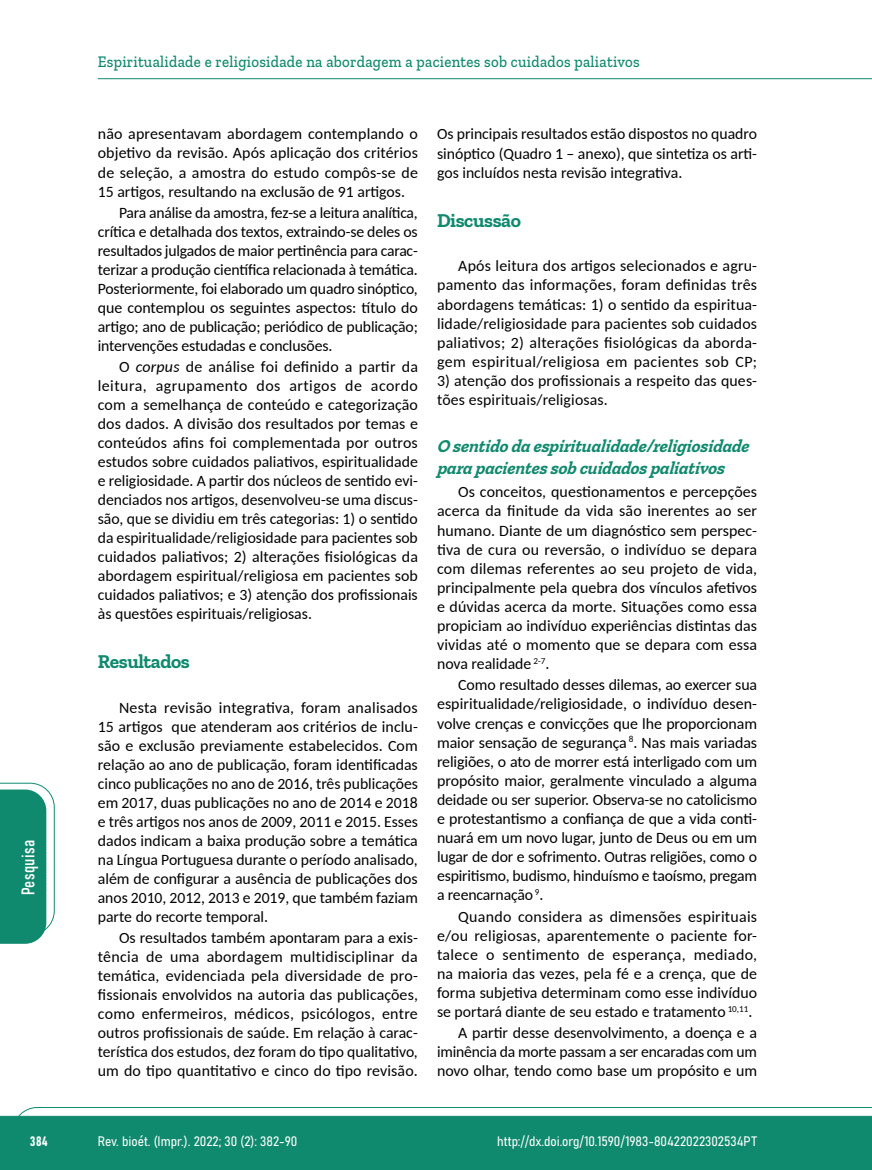
<style>
.page{position:relative;width:872px;height:1170px;background:#fff}
.page>*{position:absolute;margin:0;border:0;box-sizing:border-box;transform-origin:0 0}
.t1{font:700 19.5px "Zilla Slab";letter-spacing:-.02em;color:#108a6e}
.t2{font:italic 700 18px/21.8px "Zilla Slab";color:#108a6e}
.t3{font:18px "Bahnschrift";letter-spacing:.02em;color:#fff}
.t4{font:500 16.5px "Zilla Slab";letter-spacing:.02em;color:#108a6e;scale:.9 1}
.t5{font:15.75px/19px "Carlito";color:#000;text-align:justify}
.t6{font:13.5px "Bahnschrift";color:#fff}
.s1{font-style:italic}
</style>
<div class="page">
<svg style="left:12px;top:1107px;width:860px;height:62px;background:#2e9880"></svg>
<hr style="left:98px;top:78px;width:774px;height:1px;background:#108a6e">
<svg style="left:0;top:782px;width:55px;height:161px"></svg>
<p class="t3" style="left:15px;top:895px;width:57px;rotate:-90deg">Pesquisa</p>
<p class="t4" style="left:98px;top:53px;width:603px">Espiritualidade e religiosidade na abordagem a pacientes sob cuidados paliativos</p>
<p class="t5" style="left:98px;top:124px;width:322px">não apresentavam abordagem contemplando o objetivo da revisão. Após aplicação dos critérios de seleção, a amostra do estudo compôs-se de 15 artigos, resultando na exclusão de 91 artigos.</p>
<p class="t5" style="left:98px;top:202px;width:321px;text-indent:21px">Para análise da amostra, fez-se a leitura analítica, crítica e detalhada dos textos, extraindo-se deles os resultados julgados de maior pertinência para carac&shy;terizar a produção científica relacionada à temática.<br>Posteriormente, foi elaborado um quadro sinóptico, que contemplou os seguintes aspectos: título do artigo; ano de publicação; periódico de publicação; intervenções estudadas e conclusões.</p>
<p class="t5" style="left:98px;top:356px;width:322px;text-indent:21px">O <span class="s1">corpus</span> de análise foi definido a partir da leitura, agrupamento dos artigos de acordo com a semelhança de conteúdo e categorização dos dados. A divisão dos resultados por temas e conteúdos afins foi complementada por outros estudos sobre cuidados paliativos, espiritualidade e religiosidade. A partir dos núcleos de sentido evi&shy;denciados nos artigos, desenvolveu-se uma discus&shy;são, que se dividiu em três categorias: 1) o sentido da espiritualidade/religiosidade para pacientes sob cuidados paliativos; 2) alterações fisiológicas da abordagem espiritual/religiosa em pacientes sob cuidados paliativos; e 3) atenção dos profissionais às questões espirituais/religiosas.</p>
<p class="t1" style="left:98px;top:650px;width:94px">Resultados</p>
<p class="t5" style="left:98px;top:697px;width:322px;text-indent:21px">Nesta revisão integrativa, foram analisados 15 artigos que atenderam aos critérios de inclu&shy;são e exclusão previamente estabelecidos. Com relação ao ano de publicação, foram identificadas cinco publicações no ano de 2016, três publicações em 2017, duas publicações no ano de 2014 e 2018 e três artigos nos anos de 2009, 2011 e 2015. Esses dados indicam a baixa produção sobre a temática na Língua Portuguesa durante o período analisado, além de configurar a ausência de publicações dos anos 2010, 2012, 2013 e 2019, que também faziam parte do recorte temporal.</p>
<p class="t5" style="left:98px;top:927px;width:322px;text-indent:21px">Os resultados também apontaram para a exis&shy;tência de uma abordagem multidisciplinar da temática, evidenciada pela diversidade de pro&shy;fissionais envolvidos na autoria das publicações, como enfermeiros, médicos, psicólogos, entre outros profissionais de saúde. Em relação à carac&shy;terística dos estudos, dez foram do tipo qualitativo, um do tipo quantitativo e cinco do tipo revisão.</p>
<p class="t5" style="left:437px;top:124px;width:321px">Os principais resultados estão dispostos no quadro sinóptico (Quadro 1 – anexo), que sintetiza os arti&shy;gos incluídos nesta revisão integrativa.</p>
<p class="t1" style="left:437px;top:209px;width:85px">Discussão</p>
<p class="t5" style="left:437px;top:256px;width:322px;text-indent:21px">Após leitura dos artigos selecionados e agru&shy;pamento das informações, foram definidas três abordagens temáticas: 1) o sentido da espiritua&shy;lidade/religiosidade para pacientes sob cuidados paliativos; 2) alterações fisiológicas da aborda&shy;gem espiritual/religiosa em pacientes sob CP;</p>
<p class="t5" style="left:437px;top:370px;width:321px">3) atenção dos profissionais a respeito das ques&shy;tões espirituais/religiosas.</p>
<p class="t2" style="left:437px;top:435px;width:317px">O sentido da esp iritualidade/religiosidade para pacientes sob cuidados paliativos</p>
<p class="t5" style="left:437px;top:482px;width:322px;text-indent:21px">Os conceitos, questionamentos e percepções acerca da finitude da vida são inerentes ao ser humano. Diante de um diagnóstico sem perspec&shy;tiva de cura ou reversão, o indivíduo se depara com dilemas referentes ao seu projeto de vida, principalmente pela quebra dos vínculos afetivos e dúvidas acerca da morte. Situações como essa propiciam ao indivíduo experiências distintas das vividas até o momento que se depara com essa nova realidade <sup>2-7</sup>.</p>
<p class="t5" style="left:437px;top:675px;width:322px;text-indent:21px">Como resultado desses dilemas, ao exercer sua espiritualidade/religiosidade, o indivíduo desen&shy;volve crenças e convicções que lhe proporcionam maior sensação de segurança <sup>8</sup>. Nas mais variadas religiões, o ato de morrer está interligado com um propósito maior, geralmente vinculado a alguma deidade ou ser superior. Observa-se no catolicismo e protestantismo a confiança de que a vida conti&shy;nuará em um novo lugar, junto de Deus ou em um lugar de dor e sofrimento. Outras religiões, como o espiritismo, budismo, hinduísmo e taoísmo, pregam a reencarnação <sup>9</sup>.</p>
<p class="t5" style="left:437px;top:906px;width:322px;text-indent:21px">Quando considera as dimensões espirituais e/ou religiosas, aparentemente o paciente for&shy;talece o sentimento de esperança, mediado, na maioria das vezes, pela fé e a crença, que de forma subjetiva determinam como esse indivíduo se portará diante de seu estado e tratamento <sup>10,11</sup>.</p>
<p class="t5" style="left:437px;top:1022px;width:321px;text-indent:21px">A partir desse desenvolvimento, a doença e a iminência da morte passam a ser encaradas com um novo olhar, tendo como base um propósito e um</p>
<p class="t6" style="left:30px;top:1130px;width:19px">384</p>
<p class="t6" style="left:98px;top:1131px;width:201px">Rev. bioét. (Impr.). 2022; 30 (2): 382-90</p>
<p class="t6" style="left:497px;top:1131px;width:261px">http://dx.doi.org/10.1590/1983-80422022302534PT</p>
</div>
